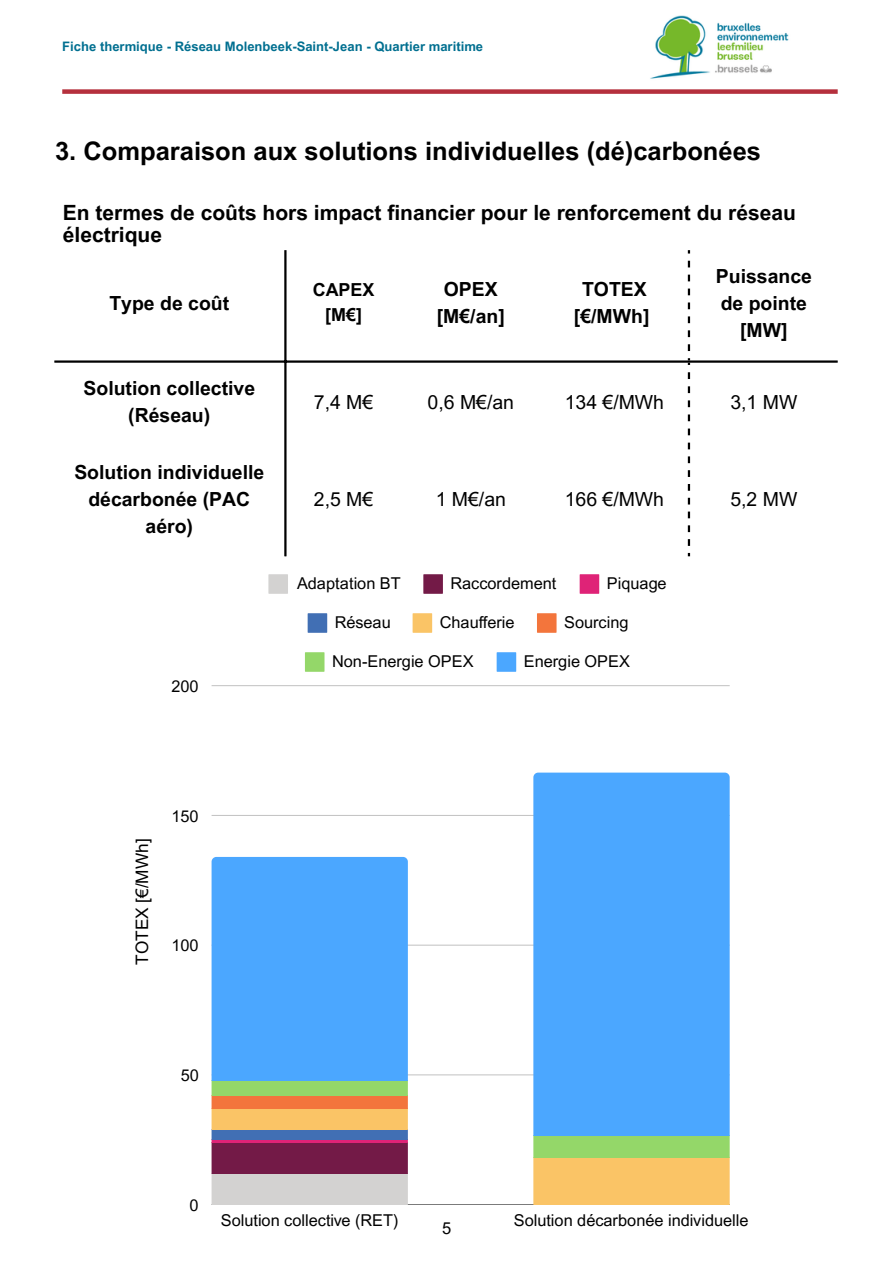
<style>
.page{position:relative;width:894px;height:1264px;background:#fff}
.page>*{position:absolute;margin:0;border:0;box-sizing:border-box;transform-origin:0 0}
.t1{font:700 25.5px "Arial MT Pro";color:#000}
.t2{font:700 21px/21.3px "Arial MT Pro";color:#000}
.t3{font:700 19.35px/27px "Arial MT Pro";color:#000;text-align:center}
.t4{font:19.35px "Arial MT Pro";color:#000}
.t5{font:700 17.85px/24.8px "Arial MT Pro";color:#000;text-align:center}
.t6{font:17.25px "Arial MT Pro";color:#000}
.t7{font:16.5px "Arial MT Pro";color:#000}
.t8{font:16.35px "Arial MT Pro";color:#000}
.t9{font:700 13.05px "Arial MT Pro";color:#006f90}
</style>
<div class="page">
<img style="left:650px;top:16px;width:139px;height:63px">
<div style="left:62px;top:89px;width:775px;height:5px;background:#b5303d"></div>
<hr style="left:284px;top:250px;width:2px;height:306px;background:#000">
<hr style="left:54px;top:360px;width:783px;height:3px;background:#000">
<svg style="left:687px;top:261px;width:3px;height:6px"></svg>
<svg style="left:687px;top:275px;width:3px;height:6px"></svg>
<svg style="left:687px;top:288px;width:3px;height:7px"></svg>
<svg style="left:687px;top:302px;width:3px;height:7px"></svg>
<svg style="left:687px;top:316px;width:3px;height:7px"></svg>
<svg style="left:687px;top:330px;width:3px;height:7px"></svg>
<svg style="left:687px;top:344px;width:3px;height:7px"></svg>
<svg style="left:687px;top:358px;width:3px;height:7px"></svg>
<svg style="left:687px;top:372px;width:3px;height:7px"></svg>
<svg style="left:687px;top:386px;width:3px;height:7px"></svg>
<svg style="left:687px;top:400px;width:3px;height:7px"></svg>
<svg style="left:687px;top:414px;width:3px;height:7px"></svg>
<svg style="left:687px;top:428px;width:3px;height:7px"></svg>
<svg style="left:687px;top:442px;width:3px;height:7px"></svg>
<svg style="left:687px;top:456px;width:3px;height:7px"></svg>
<svg style="left:687px;top:470px;width:3px;height:7px"></svg>
<svg style="left:687px;top:484px;width:3px;height:7px"></svg>
<svg style="left:687px;top:498px;width:3px;height:6px"></svg>
<svg style="left:687px;top:511px;width:3px;height:7px"></svg>
<svg style="left:687px;top:525px;width:3px;height:7px"></svg>
<svg style="left:687px;top:539px;width:3px;height:7px"></svg>
<svg style="left:268px;top:574px;width:20px;height:20px"></svg>
<svg style="left:423px;top:574px;width:20px;height:20px"></svg>
<svg style="left:579px;top:574px;width:20px;height:20px"></svg>
<svg style="left:307px;top:613px;width:20px;height:19px"></svg>
<svg style="left:412px;top:613px;width:20px;height:19px"></svg>
<svg style="left:537px;top:613px;width:19px;height:19px"></svg>
<svg style="left:305px;top:652px;width:19px;height:19px"></svg>
<svg style="left:496px;top:652px;width:20px;height:19px"></svg>
<hr style="left:211px;top:1204px;width:518px;height:1px;background:#000;opacity:.6">
<hr style="left:211px;top:1074px;width:518px;height:1px;background:#d9d9d9">
<hr style="left:211px;top:944px;width:518px;height:1px;background:#e9e9e9">
<hr style="left:211px;top:815px;width:518px;height:1px;background:#c5c5c5">
<hr style="left:211px;top:685px;width:518px;height:1px;background:#cbcbcb">
<svg style="left:211px;top:857px;width:197px;height:347px;background:#6f9dd0"></svg>
<svg style="left:533px;top:1135px;width:196px;height:69px;background:#d6c969"></svg>
<div style="left:533px;top:772px;width:196px;height:363px;background:#4ba7ff"></div>
<p class="t9" style="left:62px;top:41px;width:422px">Fiche thermique - Réseau Molenbeek-Saint-Jean - Quartier maritime</p>
<p class="t1" style="left:55px;top:141px;width:707px">3. Comparaison aux solutions individuelles (dé)carbonées</p>
<p class="t2" style="left:63px;top:205px;width:734px">En termes de coûts hors impact financier pour le renforcement du réseau électrique</p>
<p class="t3" style="left:109px;top:292px;width:121px">Type de coût</p>
<p class="t3" style="left:83px;top:377px;width:173px">Solution collective (Réseau)</p>
<p class="t3" style="left:74px;top:461px;width:191px">Solution individuelle décarbonée (PAC aéro)</p>
<p class="t8" style="left:171px;top:680px;width:29px">200</p>
<p class="t5" style="left:312px;top:280px;width:63px">CAPEX [M€]</p>
<p class="t3" style="left:436px;top:278px;width:69px">OPEX [M€/an]</p>
<h1 class="t3" style="left:573px;top:278px;width:77px">TOTEX [€/MWh]</h1>
<h2 class="t3" style="left:715px;top:265px;width:98px">Puissance de pointe [MW]</h2>
<p class="t4" style="left:314px;top:395px;width:61px">7,4 M€</p>
<p class="t4" style="left:427px;top:395px;width:88px">0,6 M€/an</p>
<p class="t4" style="left:564px;top:395px;width:101px">134 €/MWh</p>
<p class="t4" style="left:730px;top:395px;width:68px">3,1 MW</p>
<p class="t4" style="left:314px;top:491px;width:61px">2,5 M€</p>
<p class="t4" style="left:435px;top:491px;width:72px">1 M€/an</p>
<p class="t4" style="left:564px;top:491px;width:101px">166 €/MWh</p>
<p class="t4" style="left:730px;top:491px;width:68px">5,2 MW</p>
<p class="t8" style="left:297px;top:576px;width:105px">Adaptation BT</p>
<p class="t8" style="left:450px;top:576px;width:107px">Raccordement</p>
<p class="t8" style="left:606px;top:576px;width:61px">Piquage</p>
<p class="t8" style="left:335px;top:615px;width:57px">Réseau</p>
<p class="t8" style="left:439px;top:615px;width:76px">Chaufferie</p>
<p class="t8" style="left:564px;top:615px;width:66px">Sourcing</p>
<p class="t8" style="left:332px;top:654px;width:143px">Non-Energie OPEX</p>
<p class="t8" style="left:523px;top:654px;width:107px">Energie OPEX</p>
<p class="t6" style="left:136px;top:964px;width:127px;rotate:-90deg">TOTEX [€/MWh]</p>
<p class="t8" style="left:171px;top:809px;width:29px">150</p>
<p class="t8" style="left:171px;top:939px;width:29px">100</p>
<p class="t8" style="left:181px;top:1069px;width:20px">50</p>
<p class="t8" style="left:189px;top:1198px;width:11px">0</p>
<p class="t8" style="left:221px;top:1213px;width:179px">Solution collective (RET)</p>
<p class="t8" style="left:513px;top:1213px;width:236px">Solution décarbonée individuelle</p>
<p class="t7" style="left:442px;top:1222px;width:11px">5</p>
</div>
